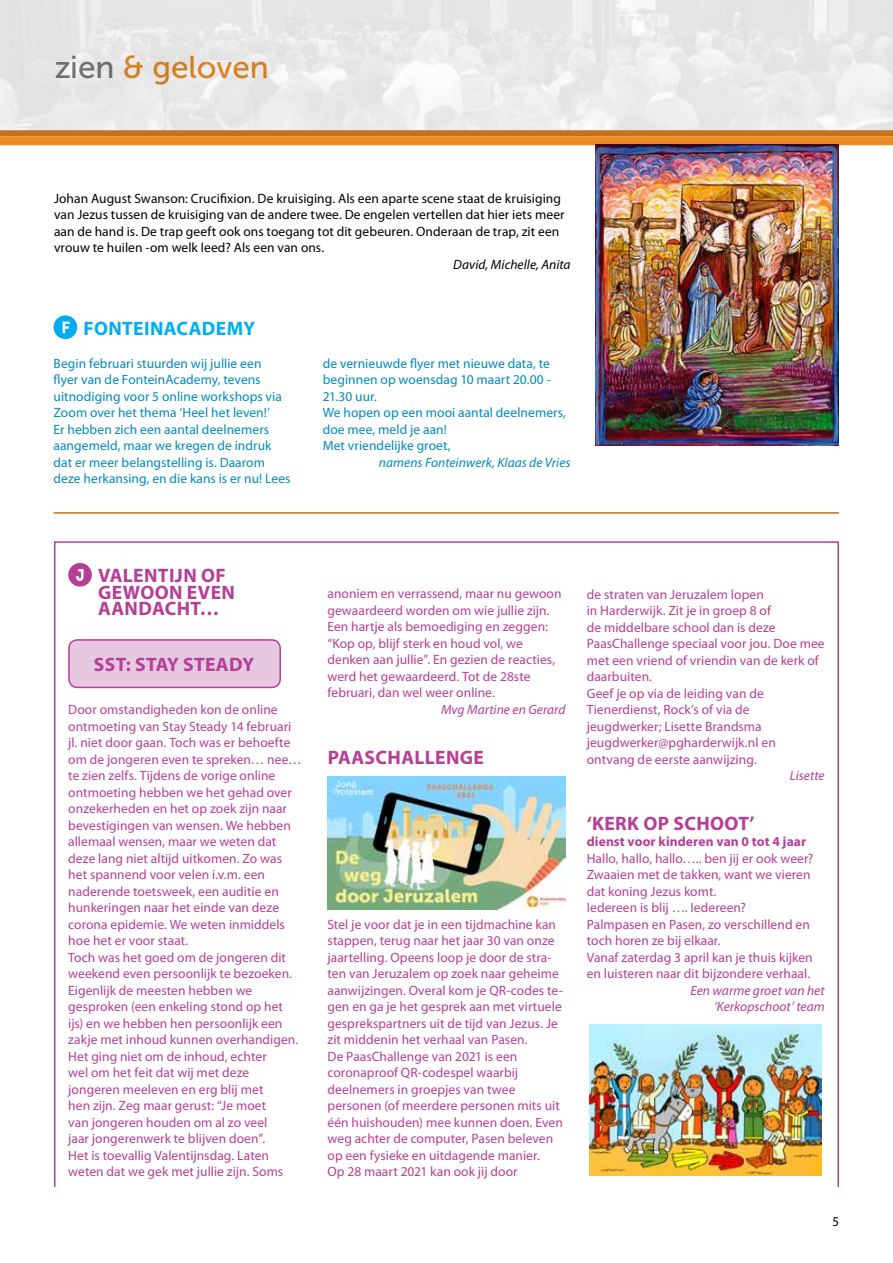
<style>
.page{position:relative;width:893px;height:1263px;background:#fff}
.page>*{position:absolute;margin:0;border:0;box-sizing:border-box;transform-origin:0 0}
.t1{font:31.5px "Museo Sans 500";color:#eb8c23}
.t2{font:700 19.5px/16.5px "Myriad Pro";letter-spacing:.02em;color:#b63e97}
.t3{font:700 19.5px "Myriad Pro";letter-spacing:.02em;color:#00aeef}
.t4{font:13.5px/16.5px "Myriad Pro";letter-spacing:.005em;color:#b63e97}
.t5{font:13.5px/16.5px "Myriad Pro";letter-spacing:.005em;color:#008bbf}
.t6{font:13.5px/16.5px "Myriad Pro";letter-spacing:.005em;color:#000}
.t7{font:italic 13.5px/16.5px "Myriad Pro";color:#b63e97;text-align:right}
.t8{font:700 13.5px "Myriad Pro";letter-spacing:.01em;color:#b63e97}
.t9{font:italic 13.5px "Myriad Pro";color:#008bbf}
.t10{font:italic 13.5px "Myriad Pro";color:#000}
.t11{font:13.5px "Myriad Pro";letter-spacing:.005em;color:#000;scale:.95 1}
.s1{color:#77787b}
</style>
<div class="page">
<div style="left:0;top:130px;width:893px;height:6px;background:#c2741b"></div>
<div style="left:0;top:136px;width:893px;height:9px;background:#eb8c23"></div>
<svg style="left:68px;top:563px;width:24px;height:24px"></svg>
<img style="left:595px;top:144px;width:244px;height:302px">
<svg style="left:54px;top:315px;width:23px;height:24px"></svg>
<div style="left:69px;top:640px;width:211px;height:47px;background:#e6c9e1;border-radius:9px"></div>
<div style="left:68px;top:639px;width:213px;height:49px;border:2px solid #b63e97;border-radius:9px"></div>
<hr style="left:54px;top:512px;width:785px;height:2px;background:#c2741b">
<img style="left:328px;top:776px;width:238px;height:133px">
<img style="left:590px;top:1025px;width:231px;height:150px">
<h1 class="t1" style="left:54px;top:50px;width:216px"><span class="s1">zien</span> &amp; geloven</h1>
<p class="t6" style="left:54px;top:190px;width:512px">Johan August Swanson: Crucifixion. De kruisiging. Als een aparte scene staat de kruisiging van Jezus tussen de kruisiging van de andere twee. De engelen vertellen dat hier iets meer aan de hand is. De trap geeft ook ons toegang tot dit gebeuren. Onderaan de trap, zit een vrouw te huilen -om welk leed? Als een van ons.</p>
<p class="t10" style="left:453px;top:256px;width:119px">David, Michelle, Anita</p>
<h2 class="t3" style="left:83px;top:315px;width:25px">FONT</h2>
<h2 class="t3" style="left:133px;top:315px;width:124px">EINacademy</h2>
<p class="t5" style="left:54px;top:355px;width:239px">Begin februari stuurden wij jullie een<br>flyer van de FonteinAcademy, tevens uitnodiging voor 5 online workshops via Zoom over het thema ‘Heel het leven!’<br>Er hebben zich een aantal deelnemers aangemeld, maar we kregen de indruk dat er meer belangstelling is. Daarom deze herkansing, en die kans is er nu! Lees</p>
<p class="t5" style="left:323px;top:354px;width:245px">de vernieuwde flyer met nieuwe data, te beginnen op woensdag 10 maart 20.00 -<br>21.30 uur.<br>We hopen op een mooi aantal deelnemers, doe mee, meld je aan!<br>Met vriendelijke groet,</p>
<p class="t9" style="left:379px;top:454px;width:193px">namens Fonteinwerk, Klaas de Vries</p>
<h2 class="t2" style="left:98px;top:567px;width:126px">VALENTIJN of<br>GEWOON</h2>
<h2 class="t2" style="left:187px;top:583px;width:47px">EVEN</h2>
<h2 class="t2" style="left:98px;top:600px;width:14px">AANDAC</h2>
<h2 class="t2" style="left:177px;top:600px;width:44px">HT…</h2>
<h2 class="t2" style="left:94px;top:655px;width:162px">SST: Stay Steady</h2>
<p class="t4" style="left:68px;top:701px;width:235px">Door omstandigheden kon de online ontmoeting van Stay Steady 14 februari jl. niet door gaan. Toch was er behoefte om de jongeren even te spreken… nee… te zien zelfs. Tijdens de vorige online ontmoeting hebben we het gehad over onzekerheden en het op zoek zijn naar bevestigingen van wensen. We hebben allemaal wensen, maar we weten dat deze lang niet altijd uitkomen. Zo was het spannend voor velen i.v.m. een naderende toetsweek, een auditie en hunkeringen naar het einde van deze corona epidemie. We weten inmiddels hoe het er voor staat.<br>Toch was het goed om de jongeren dit weekend even persoonlijk te bezoeken.<br>Eigenlijk de meesten hebben we gesproken (een enkeling stond op het<br>ijs) en we hebben hen persoonlijk een zakje met inhoud kunnen overhandigen.<br>Het ging niet om de inhoud, echter<br>wel om het feit dat wij met deze jongeren meeleven en erg blij met<br>hen zijn. Zeg maar gerust: “Je moet<br>van jongeren houden om al zo veel<br>jaar jongerenwerk te blijven doen”.<br>Het is toevallig Valentijnsdag. Laten weten dat we gek met jullie zijn. Soms</p>
<p class="t4" style="left:327px;top:585px;width:236px">anoniem en verrassend, maar nu gewoon gewaardeerd worden om wie jullie zijn.<br>Een hartje als bemoediging en zeggen: “Kop op, blijf sterk en houd vol, we denken aan jullie”. En gezien de reacties, werd het gewaardeerd. Tot de 28ste februari, dan wel weer online.</p>
<p class="t7" style="left:441px;top:701px;width:126px">Mvg Martine en Gerard</p>
<h2 class="t2" style="left:328px;top:748px;width:50px">PaasCh</h2>
<h2 class="t2" style="left:401px;top:748px;width:82px">allenge</h2>
<p class="t4" style="left:327px;top:916px;width:237px">Stel je voor dat je in een tijdmachine kan stappen, terug naar het jaar 30 van onze jaartelling. Opeens loop je door de stra&shy;ten van Jeruzalem op zoek naar geheime aanwijzingen. Overal kom je QR-codes te&shy;gen en ga je het gesprek aan met virtuele gesprekspartners uit de tijd van Jezus. Je zit middenin het verhaal van Pasen.<br>De PaasChallenge van 2021 is een coronaproof QR-codespel waarbij deelnemers in groepjes van twee personen (of meerdere personen mits uit één huishouden) mee kunnen doen. Even weg achter de computer, Pasen beleven op een fysieke en uitdagende manier.<br>Op 28 maart 2021 kan ook jij door</p>
<p class="t4" style="left:587px;top:585px;width:239px">de straten van Jeruzalem lopen<br>in Harderwijk. Zit je in groep 8 of<br>de middelbare school dan is deze<br>PaasChallenge speciaal voor jou. Doe mee met een vriend of vriendin van de kerk of daarbuiten.<br>Geef je op via de leiding van de<br>Tienerdienst, Rock’s of via de jeugdwerker; Lisette Brandsma jeugdwerker@pgharderwijk.nl en ontvang de eerste aanwijzing.</p>
<p class="t7" style="left:790px;top:767px;width:36px">Lisette</p>
<h2 class="t2" style="left:587px;top:814px;width:138px">‘KERK OP SCHOOT</h2>
<h2 class="t2" style="left:750px;top:814px;width:7px">’</h2>
<p class="t8" style="left:587px;top:833px;width:221px">dienst voor kinderen van 0 tot 4 jaar</p>
<p class="t4" style="left:587px;top:850px;width:228px">Hallo, hallo, hallo….. ben jij er ook weer?<br>Zwaaien met de takken, want we vieren dat koning Jezus komt.<br>Iedereen is blij …. Iedereen?<br>Palmpasen en Pasen, zo verschillend en toch horen ze bij elkaar.<br>Vanaf zaterdag 3 april kan je thuis kijken en luisteren naar dit bijzondere verhaal.</p>
<p class="t7" style="left:690px;top:981px;width:136px">Een warme groet van het ‘Kerkopschoot’ team</p>
<p class="t11" style="left:832px;top:1213px;width:8px">5</p>
</div>
